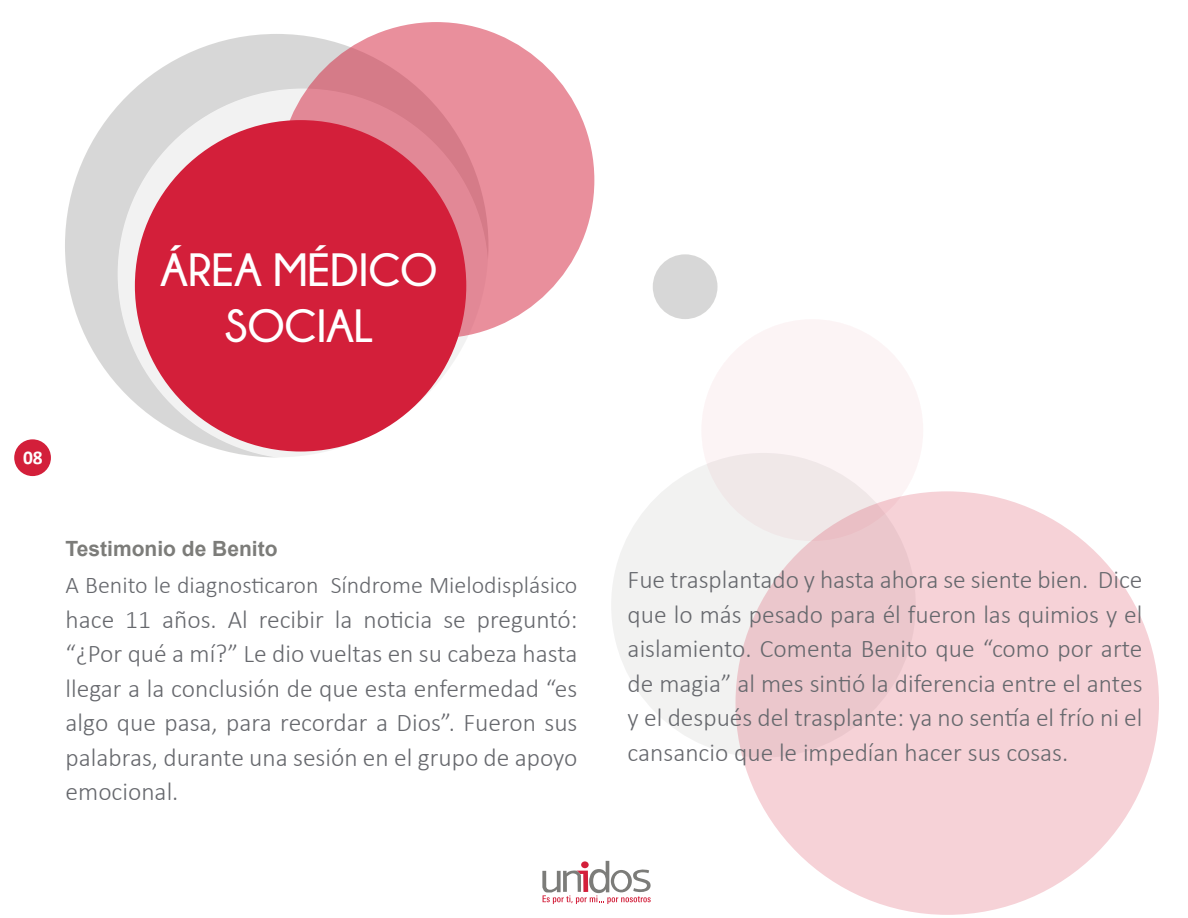
<style>
.page{position:relative;width:1188px;height:918px;background:#fff}
.page>*{position:absolute;margin:0;border:0;box-sizing:border-box;transform-origin:0 0}
.t1{font:700 46.5px/55.8px "Champagne&Limousines";color:#fff;text-align:center}
.t2{font:300 25.5px/34.5px "Calibri";color:#66686d;text-align:justify}
.t3{font:300 24px "Calibri";color:#66686d}
.t4{font:700 21px "Arial";color:#7c7c79}
.t5{font:700 19.5px "Calibri";color:#fff}
</style>
<div class="page">
<div style="left:611px;top:453px;width:305px;height:305px;background:#f2f2f1;border-radius:50%"></div>
<div style="left:701px;top:319px;width:222px;height:222px;background:linear-gradient(to right,#f7eff0,#fbf3f4);border-radius:50%"></div>
<div style="left:653px;top:254px;width:65px;height:65px;background:#d7d7d7;border-radius:50%"></div>
<div style="left:736px;top:491px;width:423px;height:424px;background:#f6d2d7;border-radius:50%"></div>
<div style="left:65px;top:34px;width:423px;height:423px;background:#d7d7d7;border-radius:50%"></div>
<div style="left:118px;top:89px;width:370px;height:370px;background:linear-gradient(to right,#efeeee,#fff);border-radius:50%"></div>
<div style="left:135px;top:120px;width:331px;height:332px;background:#d31f3a;border-radius:50%"></div>
<svg style="left:278px;top:22px;width:316px;height:316px;fill:#e28896"></svg>
<svg style="left:542px;top:861px;width:109px;height:43px"></svg>
<div style="left:14px;top:439px;width:37px;height:37px;background:#d31f3a;border-radius:50%"></div>
<h1 class="t1" style="left:161px;top:241px;width:278px">ÁREA MÉDICO<br>SOCIAL</h1>
<p class="t5" style="left:23px;top:445px;width:21px">08</p>
<p class="t4" style="left:66px;top:534px;width:213px">Testimonio de Benito</p>
<p class="t3" style="left:66px;top:570px;width:513px">A Benito le diagnosticaron Síndrome Mielodisplásico</p>
<p class="t2" style="left:66px;top:601px;width:513px">hace 11 años. Al recibir la noticia se preguntó: “¿Por qué a mí?” Le dio vueltas en su cabeza hasta llegar a la conclusión de que esta enfermedad “es algo que pasa, para recordar a Dios”. Fueron sus palabras, durante una sesión en el grupo de apoyo emocional.</p>
<p class="t2" style="left:628px;top:561px;width:516px">Fue trasplantado y hasta ahora se siente bien. Dice que lo más pesado para él fueron las quimios y el aislamiento. Comenta Benito que “como por arte de magia” al mes sintió la diferencia entre el antes y el después del trasplante: ya no sentía el frío ni el cansancio que le impedían hacer sus cosas.</p>
</div>
